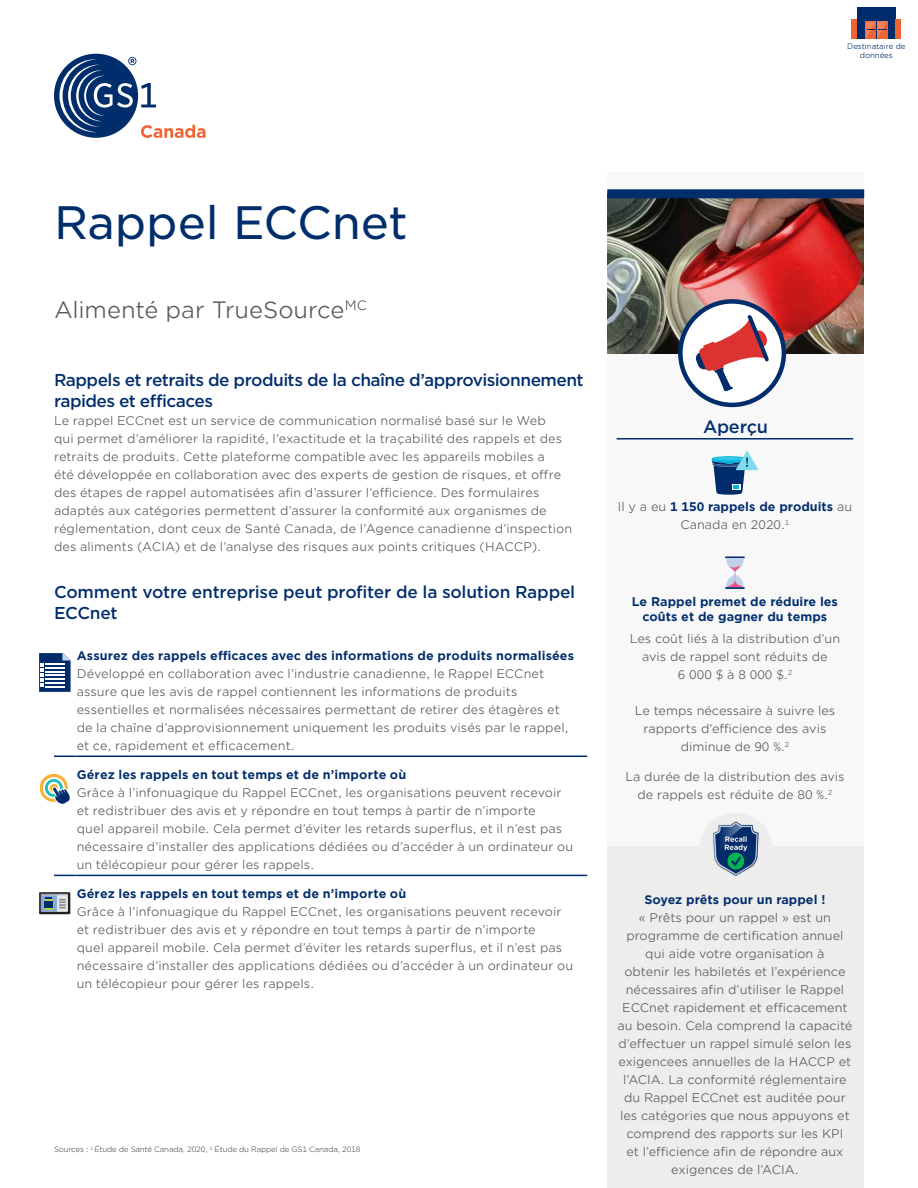
<style>
.page{position:relative;width:918px;height:1188px;background:#fff}
.page>*{position:absolute;margin:0;border:0;box-sizing:border-box;transform-origin:0 0}
.t1{font:45px "Gotham S Sm";letter-spacing:-.01em;color:#002d6c}
.t2{font:22.5px "Gotham Office";letter-spacing:-.005em;color:#58595b}
.t3{font:500 17.25px "Gotham S Sm";letter-spacing:-.02em;color:#002d6c}
.t4{font:500 16.5px/21px "Gotham S Sm";letter-spacing:-.03em;color:#002d6c}
.t5{font:12px/18px "Gotham Office";letter-spacing:.005em;color:#58595b;text-align:center}
.t6{font:700 12px/15px "Gotham Office";letter-spacing:.01em;color:#002d6c;text-align:center}
.t7{font:7.5px "Gotham Office";letter-spacing:-.025em;color:#58595b}
.t8{font:7.5px/9px "Gotham Office";letter-spacing:-.01em;color:#002d6c;text-align:center}
.s1{font-weight:700;color:#002d6c}
</style>
<div class="page">
<svg style="left:54px;top:54px;width:152px;height:84px"></svg>
<div style="left:857px;top:8px;width:39px;height:31px;background:#002c6c"></div>
<svg style="left:866px;top:22px;width:21px;height:17px"></svg>
<div style="left:852px;top:19px;width:5px;height:20px;background:#f26334"></div>
<div style="left:896px;top:19px;width:5px;height:20px;background:#f26334"></div>
<svg style="left:54px;top:756px;width:23px;height:1px"></svg>
<hr style="left:77px;top:756px;width:510px;height:1px;background:#002d6c">
<svg style="left:54px;top:875px;width:23px;height:1px"></svg>
<hr style="left:77px;top:875px;width:510px;height:1px;background:#002d6c">
<div style="left:607px;top:173px;width:257px;height:952px;background:#f8f8f9"></div>
<img style="left:608px;top:198px;width:256px;height:155px">
<div style="left:607px;top:189px;width:257px;height:9px;background:#002d6c"></div>
<svg style="left:680px;top:301px;width:104px;height:104px"></svg>
<svg style="left:695px;top:315px;width:74px;height:77px"></svg>
<div style="left:678px;top:299px;width:108px;height:108px;border:4px solid #002d6c;border-radius:50%"></div>
<div style="left:607px;top:847px;width:257px;height:341px;background:#ededee"></div>
<div style="left:699px;top:813px;width:73px;height:73px;background:#ededee;border-radius:50%"></div>
<img style="left:713px;top:822px;width:45px;height:54px">
<hr style="left:725px;top:556px;width:20px;height:2px;background:#002c6c">
<svg style="left:726px;top:558px;width:18px;height:29px"></svg>
<hr style="left:725px;top:587px;width:20px;height:2px;background:#002c6c">
<hr style="left:617px;top:438px;width:236px;height:2px;background:#002d6c">
<svg style="left:712px;top:451px;width:46px;height:44px"></svg>
<svg style="left:39px;top:653px;width:32px;height:39px"></svg>
<svg style="left:39px;top:773px;width:31px;height:31px"></svg>
<svg style="left:39px;top:892px;width:32px;height:23px"></svg>
<p class="t8" style="left:847px;top:42px;width:60px">Destinataire de données</p>
<h1 class="t1" style="left:54px;top:192px;width:355px">Rappel ECCnet</h1>
<h2 class="t2" style="left:54px;top:295px;width:315px">Alimenté par TrueSource<sup>MC</sup></h2>
<h3 class="t4" style="left:54px;top:369px;width:531px">Rappels et retraits de produits de la chaîne d’approvisionnement rapides et efficaces</h3>
<p class="t5" style="left:54px;top:411px;width:520px;text-align:left">Le rappel ECCnet est un service de communication normalisé basé sur le Web<br>qui permet d’améliorer la rapidité, l’exactitude et la traçabilité des rappels et des retraits de produits. Cette plateforme compatible avec les appareils mobiles a<br>été développée en collaboration avec des experts de gestion de risques, et offre des étapes de rappel automatisées afin d’assurer l’efficience. Des formulaires adaptés aux catégories permettent d’assurer la conformité aux organismes de réglementation, dont ceux de Santé Canada, de l’Agence canadienne d’inspection des aliments (ACIA) et de l’analyse des risques aux points critiques (HACCP).</p>
<h3 class="t4" style="left:54px;top:581px;width:523px">Comment votre entreprise peut profiter de la solution Rappel<br>ECCnet</h3>
<p class="t6" style="left:77px;top:648px;width:499px">Assurez des rappels efficaces avec des informations de produits normalisées</p>
<p class="t5" style="left:77px;top:665px;width:493px;text-align:left">Développé en collaboration avec l’industrie canadienne, le Rappel ECCnet assure que les avis de rappel contiennent les informations de produits essentielles et normalisées nécessaires permettant de retirer des étagères et de la chaîne d’approvisionnement uniquement les produits visés par le rappel, et ce, rapidement et efficacement.</p>
<p class="t6" style="left:77px;top:767px;width:331px">Gérez les rappels en tout temps et de n’importe où</p>
<p class="t5" style="left:77px;top:784px;width:498px;text-align:left">Grâce à l’infonuagique du Rappel ECCnet, les organisations peuvent recevoir et redistribuer des avis et y répondre en tout temps à partir de n’importe<br>quel appareil mobile. Cela permet d’éviter les retards superflus, et il n’est pas nécessaire d’installer des applications dédiées ou d’accéder à un ordinateur ou un télécopieur pour gérer les rappels.</p>
<p class="t6" style="left:77px;top:886px;width:331px">Gérez les rappels en tout temps et de n’importe où</p>
<p class="t5" style="left:77px;top:903px;width:498px;text-align:left">Grâce à l’infonuagique du Rappel ECCnet, les organisations peuvent recevoir et redistribuer des avis et y répondre en tout temps à partir de n’importe<br>quel appareil mobile. Cela permet d’éviter les retards superflus, et il n’est pas nécessaire d’installer des applications dédiées ou d’accéder à un ordinateur ou un télécopieur pour gérer les rappels.</p>
<p class="t7" style="left:54px;top:1144px;width:308px">Sources : <sup>1</sup> Étude de Santé Canada, 2020, <sup>2</sup> Étude du Rappel de GS1 Canada, 2018</p>
<h3 class="t3" style="left:703px;top:415px;width:66px">Aperçu</h3>
<p class="t5" style="left:618px;top:497px;width:236px">Il y a eu <span class="s1">1 150 rappels de produits</span> au<br>Canada en 2020.<sup>1</sup></p>
<p class="t6" style="left:632px;top:594px;width:208px">Le Rappel premet de réduire les coûts et de gagner du temps</p>
<p class="t5" style="left:630px;top:629px;width:212px">Les coût liés à la distribution d’un avis de rappel sont réduits de<br>6 000 $ à 8 000 $.<sup>2</sup></p>
<p class="t5" style="left:635px;top:701px;width:202px">Le temps nécessaire à suivre les rapports d’efficience des avis diminue de 90 %.<sup>2</sup></p>
<p class="t5" style="left:625px;top:767px;width:221px">La durée de la distribution des avis de rappels est réduite de 80 %.<sup>2</sup></p>
<p class="t6" style="left:644px;top:892px;width:182px">Soyez prêts pour un rappel !</p>
<p class="t5" style="left:617px;top:908px;width:237px">« Prêts pour un rappel » est un programme de certification annuel qui aide votre organisation à<br>obtenir les habiletés et l’expérience nécessaires afin d’utiliser le Rappel ECCnet rapidement et efficacement au besoin. Cela comprend la capacité d’effectuer un rappel simulé selon les exigencees annuelles de la HACCP et l’ACIA. La conformité réglementaire du Rappel ECCnet est auditée pour les catégories que nous appuyons et comprend des rapports sur les KPI<br>et l’efficience afin de répondre aux exigences de l’ACIA.</p>
</div>
